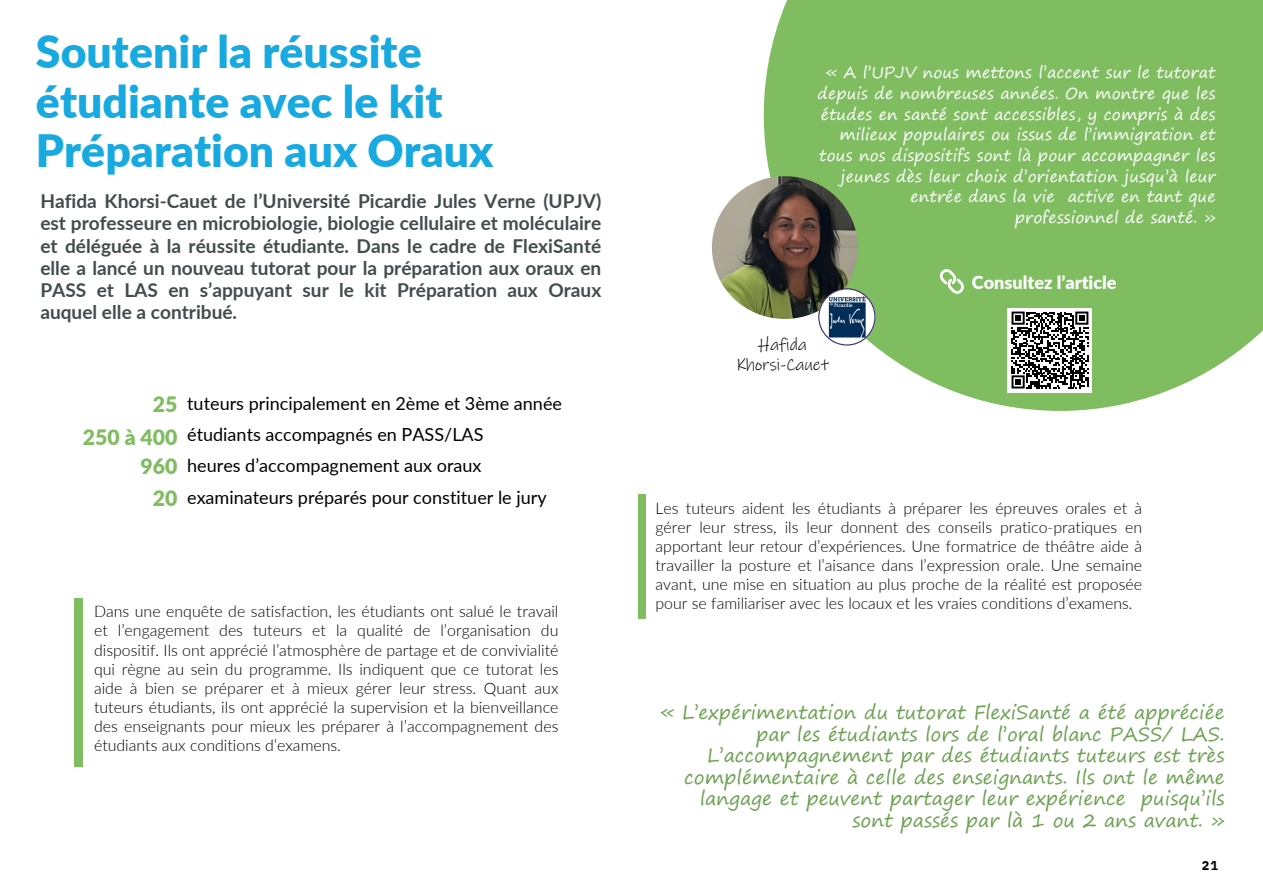
<style>
.page{position:relative;width:1263px;height:894px;background:#fff}
.page>*{position:absolute;margin:0;border:0;box-sizing:border-box;transform-origin:0 0}
.t1{font:900 44.55px/49.3px "Lato";color:#17a9e0}
.t2{font:900 21.15px "Lato";color:#7fbd60}
.t3{font:700 19.05px/22.2px "Lato";color:#434c4d;text-align:justify}
.t4{font:19.05px/21.5px "Segoe Print";color:#6da253;text-align:right}
.t5{font:18px/31.3px "Lato";color:#000}
.t6{font:900 18px "Lato";color:#fff}
.t7{font:16.95px/20px "Ink Free";letter-spacing:-.005em;color:#000;text-align:center}
.t8{font:300 15.9px/19px "Lato";color:#000;text-align:justify}
.t9{font:15.9px/20.7px "Segoe Print";letter-spacing:.005em;color:#fff;text-align:right}
.t10{font:700 12.75px "IBM Plex Sans";color:#000}
</style>
<div class="page">
<svg style="left:764px;top:0;width:499px;height:411px;fill:#7fbd60"></svg>
<div style="left:638px;top:493px;width:8px;height:125px;background:#7fbd60"></div>
<svg style="left:940px;top:269px;width:24px;height:25px"></svg>
<img style="left:712px;top:176px;width:146px;height:143px;border-radius:50%">
<div style="left:74px;top:598px;width:9px;height:168px;background:#7fbd60"></div>
<div style="left:1008px;top:308px;width:84px;height:84px;background:#fff"></div>
<svg style="left:1011px;top:311px;width:77px;height:77px"></svg>
<svg style="left:818px;top:288px;width:57px;height:57px"></svg>
<img style="left:827px;top:295px;width:40px;height:44px">
<h2 class="t1" style="left:36px;top:26px;width:459px">Soutenir la réussite étudiante avec le kit<br>Préparation aux Oraux</h2>
<p class="t3" style="left:40px;top:189px;width:562px">Hafida Khorsi-Cauet de l’Université Picardie Jules Verne (UPJV) est professeure en microbiologie, biologie cellulaire et moléculaire et déléguée à la réussite étudiante. Dans le cadre de FlexiSanté elle a lancé un nouveau tutorat pour la préparation aux oraux en PASS et LAS en s’appuyant sur le kit Préparation aux Oraux auquel elle a contribué.</p>
<p class="t2" style="left:153px;top:391px;width:26px">25</p>
<h4 class="t2" style="left:83px;top:424px;width:96px">250 à 400</h4>
<p class="t2" style="left:141px;top:453px;width:38px">960</p>
<p class="t2" style="left:153px;top:485px;width:26px">20</p>
<h5 class="t5" style="left:187px;top:387px;width:376px">tuteurs principalement en 2ème et 3ème année étudiants accompagnés en PASS/LAS<br>heures d’accompagnement aux oraux examinateurs préparés pour constituer le jury</h5>
<p class="t8" style="left:94px;top:601px;width:466px">Dans une enquête de satisfaction, les étudiants ont salué le travail et l’engagement des tuteurs et la qualité de l’organisation du dispositif. Ils ont apprécié l’atmosphère de partage et de convivialité qui règne au sein du programme. Ils indiquent que ce tutorat les aide à bien se préparer et à mieux gérer leur stress. Quant aux tuteurs étudiants, ils ont apprécié la supervision et la bienveillance des enseignants pour mieux les préparer à l’accompagnement des étudiants aux conditions d’examens.</p>
<p class="t9" style="left:817px;top:62px;width:400px">« A l’UPJV nous mettons l’accent sur le tutorat depuis de nombreuses années. On montre que les études en santé sont accessibles, y compris à des milieux populaires ou issus de l’immigration et tous nos dispositifs sont là pour accompagner les jeunes dès leur choix d’orientation jusqu’à leur entrée dans la vie active en tant que professionnel de santé. »</p>
<h2 class="t7" style="left:736px;top:335px;width:94px">Hafida<br>Khorsi-Cauet</h2>
<h2 class="t6" style="left:972px;top:271px;width:146px">Consultez l’article</h2>
<h5 class="t8" style="left:655px;top:498px;width:488px">Les tuteurs aident les étudiants à préparer les épreuves orales et à gérer leur stress, ils leur donnent des conseils pratico-pratiques en apportant leur retour d’expériences. Une formatrice de théâtre aide à travailler la posture et l’aisance dans l’expression orale. Une semaine avant, une mise en situation au plus proche de la réalité est proposée pour se familiariser avec les locaux et les vraies conditions d’examens.</h5>
<p class="t4" style="left:660px;top:701px;width:566px">« L’expérimentation du tutorat FlexiSanté a été appréciée par les étudiants lors de l’oral blanc PASS/ LAS.<br>L’accompagnement par des étudiants tuteurs est très complémentaire à celle des enseignants. Ils ont le même langage et peuvent partager leur expérience puisqu’ils sont passés par là 1 ou 2 ans avant. »</p>
<h3 class="t10" style="left:1202px;top:856px;width:18px">21</h3>
</div>
